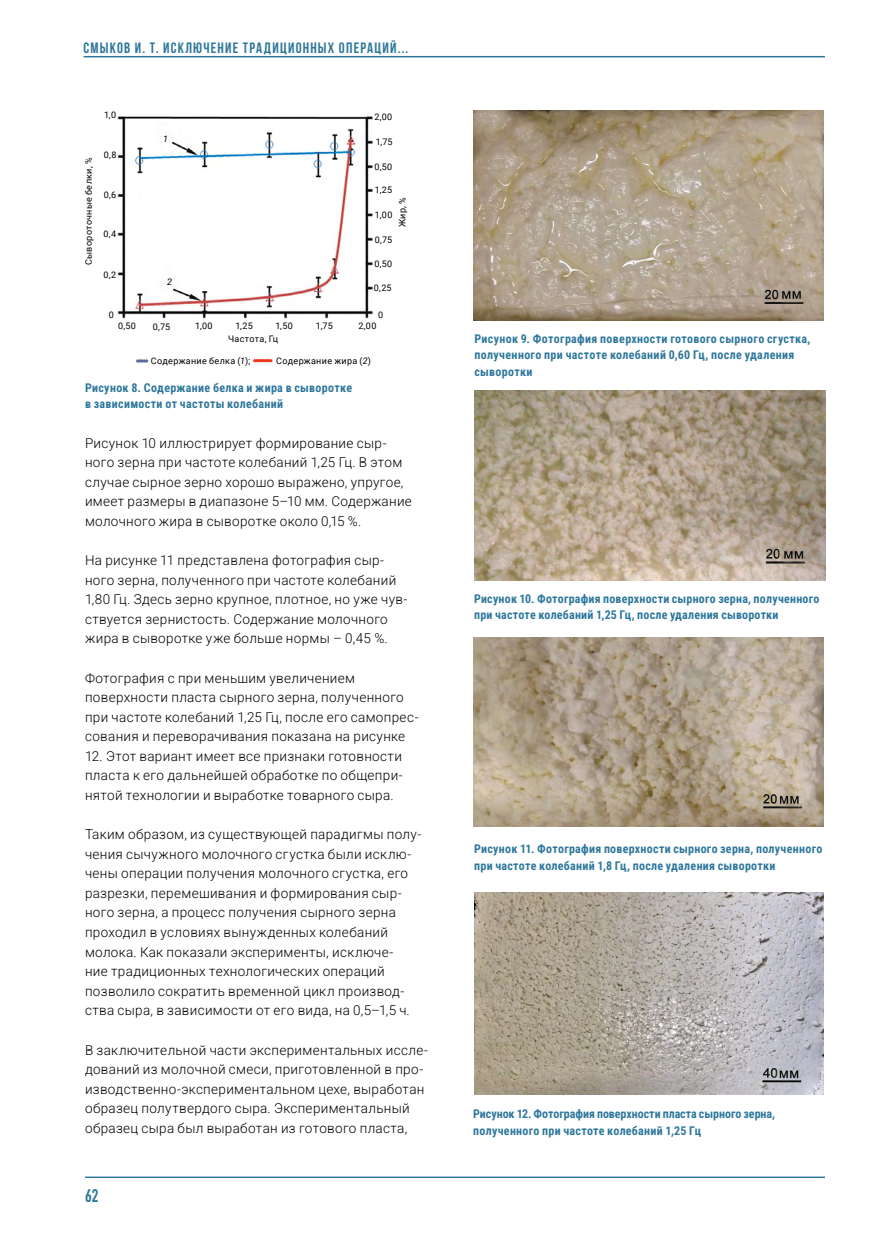
<style>
.page{position:relative;width:893px;height:1234px;background:#fff}
.page>*{position:absolute;margin:0;border:0;box-sizing:border-box;transform-origin:0 0}
.t1{font:700 18px "DIN Condensed";color:#2e779c}
.t2{font:700 15px "Bebas Neue";letter-spacing:.08em;color:#2e779c}
.t3{font:300 13.5px/19.5px "Roboto";letter-spacing:.025em;color:#000}
.t4{font:700 12px/16.5px "Roboto Condensed";letter-spacing:.025em;color:#2e779c}
.t5{font:700 12px/16.5px "Roboto Condensed";color:#2e779c}
.t6{font:9px "Roboto";letter-spacing:.035em;color:#000}
.t7{font:italic 9px "Roboto";color:#000}
.s1{font-style:italic}
</style>
<div class="page">
<hr style="left:84px;top:56px;width:741px;height:1px;background:#2e779c">
<hr style="left:85px;top:1176px;width:740px;height:1px;background:#2e779c">
<img style="left:117px;top:116px;width:256px;height:203px">
<img style="left:135px;top:358px;width:14px;height:5px">
<img style="left:253px;top:358px;width:21px;height:6px">
<img style="left:475px;top:390px;width:351px;height:190px">
<img style="left:473px;top:637px;width:351px;height:189px">
<img style="left:474px;top:892px;width:350px;height:202px">
<img style="left:474px;top:111px;width:349px;height:209px">
<p class="t2" style="left:84px;top:39px;width:326px">смыков И. Т. исключение традиционных операций...</p>
<p class="t6" style="left:82px;top:265px;width:109px;rotate:-90deg">Сывороточные белки, %</p>
<p class="t6" style="left:104px;top:109px;width:14px">1,0</p>
<p class="t6" style="left:374px;top:110px;width:20px">2,00</p>
<p class="t7" style="left:163px;top:132px;width:6px">1</p>
<p class="t6" style="left:376px;top:135px;width:18px">1,75</p>
<p class="t6" style="left:104px;top:149px;width:14px">0,8</p>
<p class="t6" style="left:374px;top:161px;width:19px">0,50</p>
<p class="t6" style="left:104px;top:189px;width:14px">0,6</p>
<p class="t6" style="left:375px;top:183px;width:19px">1,25</p>
<p class="t6" style="left:396px;top:227px;width:31px;rotate:-90deg">Жир, %</p>
<p class="t6" style="left:375px;top:208px;width:19px">1,00</p>
<p class="t6" style="left:104px;top:228px;width:14px">0,4</p>
<p class="t6" style="left:104px;top:268px;width:14px">0,2</p>
<p class="t6" style="left:109px;top:308px;width:7px">0</p>
<p class="t7" style="left:167px;top:276px;width:6px">2</p>
<p class="t6" style="left:375px;top:233px;width:19px">0,75</p>
<p class="t6" style="left:374px;top:257px;width:19px">0,50</p>
<p class="t6" style="left:374px;top:281px;width:19px">0,25</p>
<p class="t6" style="left:378px;top:308px;width:7px">0</p>
<p class="t6" style="left:118px;top:319px;width:19px">0,50</p>
<p class="t6" style="left:195px;top:319px;width:19px">1,00</p>
<p class="t6" style="left:235px;top:319px;width:19px">1,25</p>
<p class="t6" style="left:275px;top:319px;width:19px">1,50</p>
<p class="t6" style="left:151px;top:354px;width:101px">Содержание белка (<span class="s1">1</span>);</p>
<p class="t6" style="left:276px;top:354px;width:96px">Содержание жира (<span class="s1">2</span>)</p>
<p class="t6" style="left:153px;top:320px;width:19px">0,75</p>
<p class="t6" style="left:316px;top:319px;width:18px">1,75</p>
<p class="t6" style="left:358px;top:320px;width:20px">2,00</p>
<p class="t6" style="left:228px;top:332px;width:52px">Частота, Гц</p>
<p class="t4" style="left:85px;top:378px;width:269px">Рисунок 8. Содержание белка и жира в сыворотке в зависимости от частоты колебаний</p>
<p class="t3" style="left:85px;top:432px;width:328px">Рисунок 10 иллюстрирует формирование сыр&shy;ного зерна при частоте колебаний 1,25 Гц. В этом случае сырное зерно хорошо выражено, упругое, имеет размеры в диапазоне 5–10 мм. Содержание молочного жира в сыворотке около 0,15 %.</p>
<p class="t3" style="left:85px;top:550px;width:324px">На рисунке 11 представлена фотография сыр&shy;ного зерна, полученного при частоте колебаний 1,80 Гц. Здесь зерно крупное, плотное, но уже чув&shy;ствуется зернистость. Содержание молочного жира в сыворотке уже больше нормы – 0,45 %.</p>
<p class="t3" style="left:85px;top:667px;width:335px">Фотография с при меньшим увеличением поверхности пласта сырного зерна, полученного при частоте колебаний 1,25 Гц, после его самопрес&shy;сования и переворачивания показана на рисунке</p>
<p class="t3" style="left:85px;top:745px;width:319px;text-align:justify">12. Этот вариант имеет все признаки готовности пласта к его дальнейшей обработке по общепри&shy;нятой технологии и выработке товарного сыра.</p>
<p class="t3" style="left:85px;top:823px;width:338px">Таким образом, из существующей парадигмы полу&shy;чения сычужного молочного сгустка были исклю&shy;чены операции получения молочного сгустка, его разрезки, перемешивания и формирования сыр&shy;ного зерна, а процесс получения сырного зерна проходил в условиях вынужденных колебаний молока. Как показали эксперименты, исключе-<br>ние традиционных технологических операций позволило сократить временной цикл производ&shy;ства сыра, в зависимости от его вида, на 0,5–1,5 ч.</p>
<p class="t3" style="left:85px;top:1039px;width:344px">В заключительной части экспериментальных иссле&shy;дований из молочной смеси, приготовленной в про&shy;изводственно-экспериментальном цехе, выработан образец полутвердого сыра. Экспериментальный образец сыра был выработан из готового пласта,</p>
<h1 class="t1" style="left:85px;top:1183px;width:15px">62</h1>
<p class="t4" style="left:474px;top:329px;width:337px">Рисунок 9. Фотография поверхности готового сырного сгустка, полученного при частоте колебаний 0,60 Гц, после удаления сыворотки</p>
<p class="t4" style="left:474px;top:589px;width:347px">Рисунок 10. Фотография поверхности сырного зерна, полученного при частоте колебаний 1,25 Гц, после удаления сыворотки</p>
<p class="t4" style="left:474px;top:840px;width:350px">Рисунок 11. Фотография поверхности сырного зерна, полученного при частоте колебаний 1,8 Гц, после удаления сыворотки</p>
<p class="t5" style="left:473px;top:1105px;width:303px">Рисунок 12. Фотография поверхности пласта сырного зерна, полученного при частоте колебаний 1,25 Гц</p>
</div>
